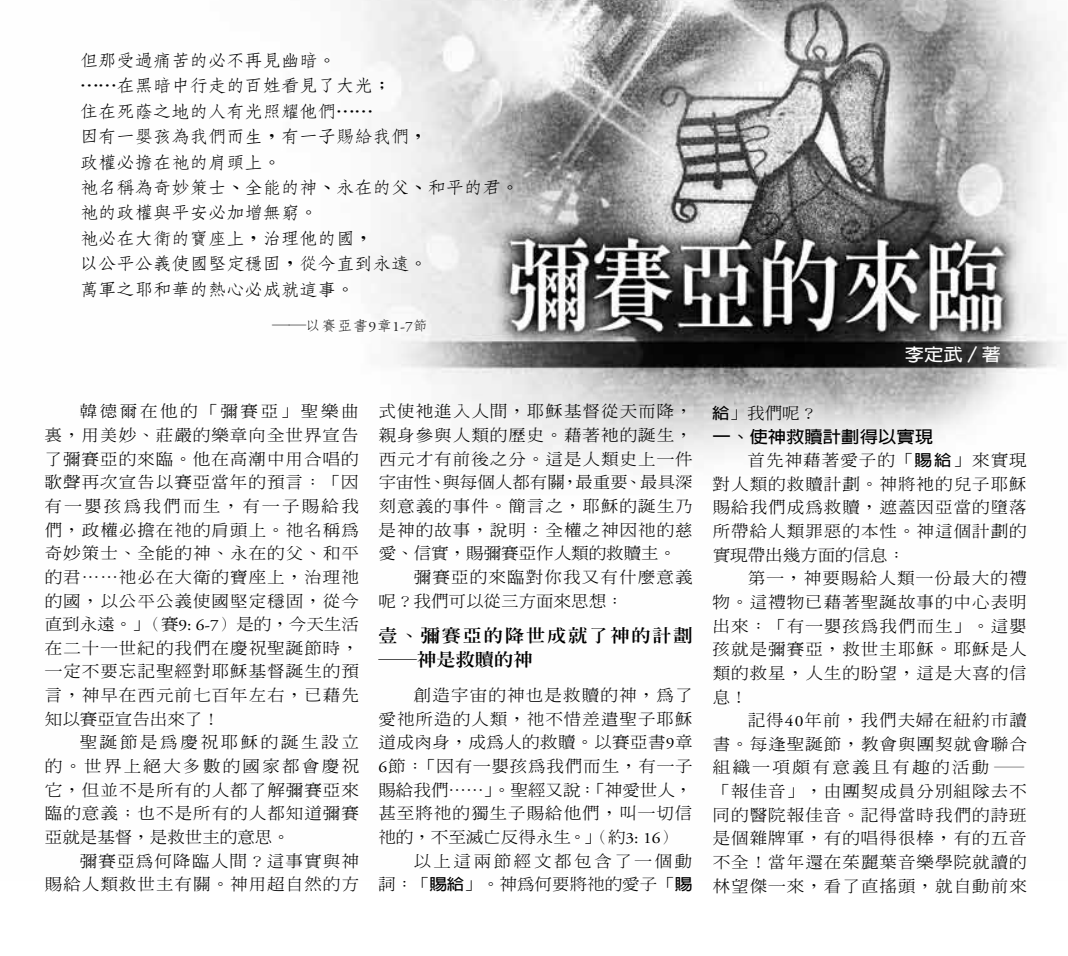
<style>
.page{position:relative;width:1068px;height:956px;background:#fff}
.page>*{position:absolute;margin:0;border:0;box-sizing:border-box;transform-origin:0 0}
.t1{font:800 17.5px/23.6px "AR Ming B5";letter-spacing:.095em;color:#000;scale:1.1 1}
.t2{font:500 17.32px/25.4px "AR Fang Song B5";letter-spacing:-.05em;color:#000;scale:1.11 1}
.t3{font:700 17.32px "AR Hei B5";color:#fff;scale:1.11 1}
.t4{font:700 16.62px "AR Hei B5";color:#000;scale:1.11 1}
.t5{font:300 15.75px/23.6px "AR Ming B5";letter-spacing:.06em;color:#000;text-align:justify;scale:1.11 1}
.t6{font:300 15.75px "AR Ming B5";color:#000;scale:1.11 1}
.t7{font:300 15.75px "AR Ming B5";letter-spacing:.025em;color:#000;scale:1.11 1}
.t8{font:300 15.75px "AR Ming B5";letter-spacing:.15em;color:#000;scale:1.11 1}
.t9{font:500 14.17px "AR Fang Song B5";color:#222;scale:1.11 1}
.s1{font-size:15.75px;color:#000}
.s2{font-family:"Adobe Garamond Pro";font-weight:400}
.s3{font-family:"AR Hei B5";font-weight:700}
</style>
<div class="page">
<img style="left:363px;top:0;width:703px;height:459px">
<p class="t2" style="left:80px;top:48px;width:398px">但那受過痛苦的必不再見幽暗。<br>……在黑暗中行走的百姓看見了大光；<br>住在死蔭之地的人有光照耀他們……<br>因有一嬰孩為我們而生，有一子賜給我們，<br>政權必擔在祂的肩頭上。<br>祂名稱為奇妙策士、全能的神、永在的父、和平的君。祂的政權與平安必加增無窮。<br>祂必在大衛的寶座上，治理他的國，<br>以公平公義使國堅定穩固，從今直到永遠。<br>萬軍之耶和華的熱心必成就這事。</p>
<p class="t9" style="left:272px;top:318px;width:142px"><span class="s1">──</span>以賽亞書<span class="s2">9</span>章<span class="s2">1-7</span>節</p>
<p class="t5" style="left:45px;top:399px;width:285px;text-indent:35px">韓德爾在他的「彌賽亞」聖樂曲裏，用美妙、莊嚴的樂章向全世界宣告了彌賽亞的來臨。他在高潮中用合唱的歌聲再次宣告以賽亞當年的預言：「因有一嬰孩為我們而生，有一子賜給我們，政權必擔在祂的肩頭上。祂名稱為奇妙策士、全能的神、永在的父、和平的君……祂必在大衛的寶座上，治理祂的國，以公平公義使國堅定穩固，從今直到永遠。」（賽<span class="s2">9: 6-7</span>）是的，今天生活在二十一世紀的我們在慶祝聖誕節時，一定不要忘記聖經對耶穌基督誕生的預言，神早在西元前七百年左右，已藉先知以賽亞宣告出來了！</p>
<p class="t5" style="left:45px;top:730px;width:285px;text-indent:35px">聖誕節是為慶祝耶穌的誕生設立的。世界上絕大多數的國家都會慶祝它，但並不是所有的人都了解彌賽亞來臨的意義；也不是所有的人都知道彌賽亞就是基督，是救世主的意思。</p>
<p class="t5" style="left:45px;top:848px;width:284px;text-align:right">彌賽亞為何降臨人間？這事實與神<br>賜給人類救世主有關。神用超自然的方</p>
<p class="t5" style="left:378px;top:399px;width:284px">式使衪進入人間，耶穌基督從天而降，親身參與人類的歷史。藉著衪的誕生，西元才有前後之分。這是人類史上一件宇宙性、與每個人都有關，最重要、最具深刻意義的事件。簡言之，耶穌的誕生乃是神的故事，說明：全權之神因祂的慈愛、信實，賜彌賽亞作人類的救贖主。</p>
<p class="t5" style="left:378px;top:565px;width:284px;text-indent:35px">彌賽亞的來臨對你我又有什麼意義呢？我們可以從三方面來思想：</p>
<p class="t1" style="left:378px;top:623px;width:287px">壹、彌賽亞的降世成就了神的計劃─神是救贖的神</p>
<p class="t5" style="left:413px;top:683px;width:253px">創造宇宙的神也是救贖的神，為了</p>
<p class="t5" style="left:378px;top:706px;width:284px">愛祂所造的人類，祂不惜差遣聖子耶穌</p>
<p class="t7" style="left:378px;top:734px;width:284px">道成肉身，成為人的救贖。以賽亞書<span class="s2">9</span>章</p>
<p class="t5" style="left:378px;top:754px;width:284px"><span class="s2">6</span>節：「因有一嬰孩為我們而生，有一子</p>
<p class="t6" style="left:378px;top:781px;width:284px">賜給我們……」。聖經又說：「神愛世人，</p>
<p class="t5" style="left:378px;top:801px;width:284px">甚至將祂的獨生子賜給他們，叫一切信</p>
<p class="t6" style="left:378px;top:829px;width:271px">祂的，不至滅亡反得永生。」（約<span class="s2">3: 16</span>）</p>
<p class="t8" style="left:413px;top:852px;width:253px">以上這兩節經文都包含了一個動</p>
<p class="t6" style="left:378px;top:876px;width:284px">詞：「<span class="s3">賜給</span>」。神為何要將祂的愛子「<span class="s3">賜</span></p>
<p class="t3" style="left:905px;top:346px;width:88px">李定武／著</p>
<p class="t5" style="left:712px;top:401px;width:96px"><span class="s3">給</span>」我們呢？</p>
<p class="t4" style="left:712px;top:428px;width:200px">一、使神救贖計劃得以實現</p>
<p class="t5" style="left:712px;top:448px;width:284px;text-indent:35px">首先神藉著愛子的「<span class="s3">賜給</span>」來實現對人類的救贖計劃。神將衪的兒子耶穌賜給我們成為救贖，遮蓋因亞當的墮落所帶給人類罪惡的本性。神這個計劃的實現帶出幾方面的信息：</p>
<p class="t5" style="left:712px;top:566px;width:284px;text-indent:35px">第一，神要賜給人類一份最大的禮物。這禮物已藉著聖誕故事的中心表明出來：「有一嬰孩為我們而生」。這嬰孩就是彌賽亞，救世主耶穌。耶穌是人類的救星，人生的盼望，這是大喜的信息！</p>
<p class="t5" style="left:712px;top:708px;width:284px;text-indent:35px">記得<span class="s2">40</span>年前，我們夫婦在紐約市讀書。每逢聖誕節，教會與團契就會聯合組織一項頗有意義且有趣的活動—「報佳音」，由團契成員分別組隊去不同的醫院報佳音。記得當時我們的詩班是個雜牌軍，有的唱得很棒，有的五音不全！當年還在茱麗葉音樂學院就讀的林望傑一來，看了直搖頭，就自動前來</p>
</div>
